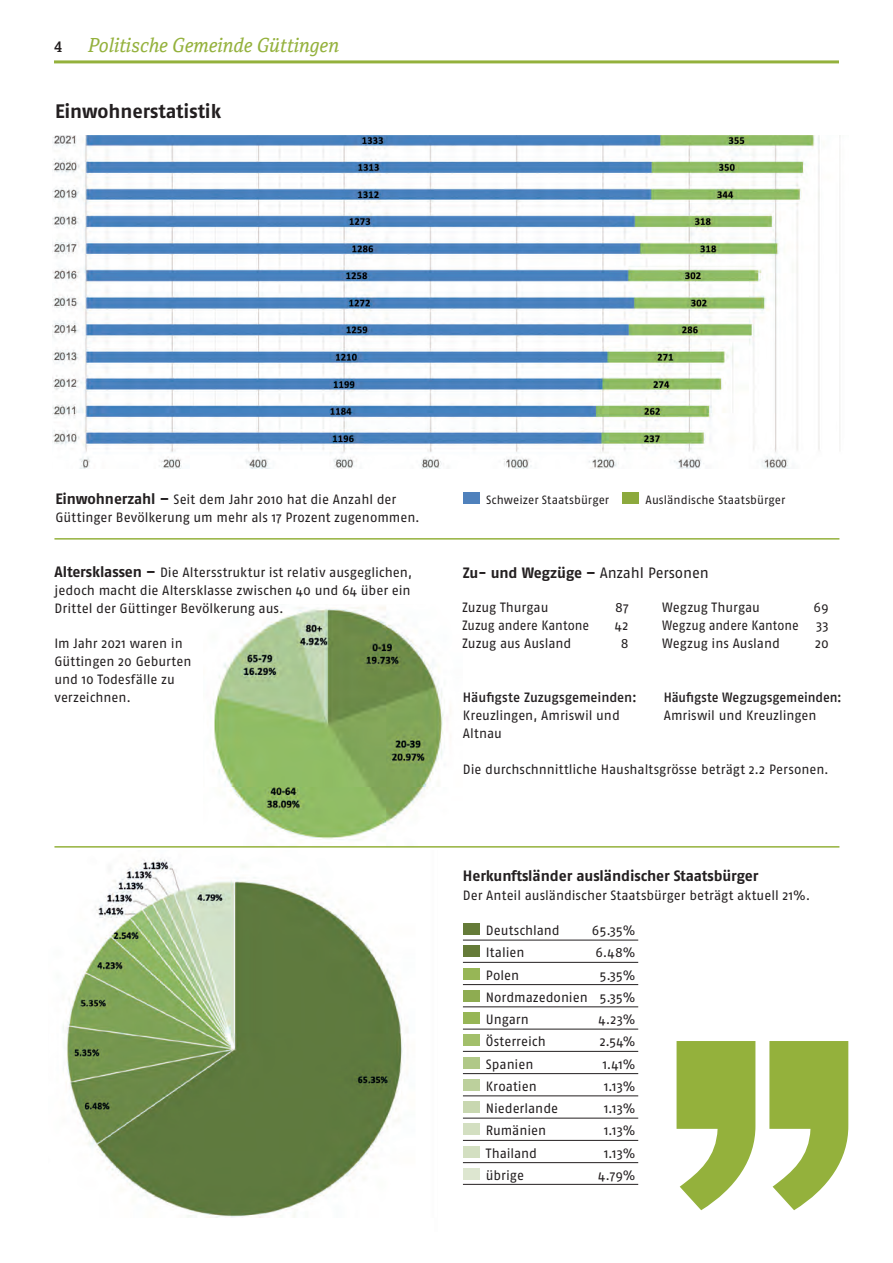
<style>
.page{position:relative;width:893px;height:1263px;background:#fff}
.page>*{position:absolute;margin:0;border:0;box-sizing:border-box;transform-origin:0 0}
.t1{font:italic 19.5px "Cordale";color:#94b13c}
.t2{font:700 19.5px "Fago OT";letter-spacing:-.005em;color:#231f20}
.t3{font:700 15px "Fago OT";letter-spacing:-.01em;color:#231f20}
.t4{font:700 15px "Cordale";color:#231f20}
.t5{font:13.5px/18px "Fago OT";letter-spacing:-.005em;color:#231f20}
.t6{font:500 13.5px "Fago OT";letter-spacing:-.005em;color:#231f20;scale:.95 1}
.t7{font:500 13.5px "Fago OT";letter-spacing:-.005em;color:#231f20}
.t8{font:13.5px "Fago OT";letter-spacing:-.005em;color:#231f20;scale:.94 1}
.t9{font:13.5px "Fago OT";letter-spacing:-.005em;color:#231f20;scale:.95 1}
.t10{font:12px "Fago OT";color:#231f20}
.s1{font-weight:700;font-size:15px}
.s2{font-weight:400}
</style>
<div class="page">
<hr style="left:54px;top:60px;width:785px;height:3px;background:#94b13c">
<hr style="left:463px;top:940px;width:175px;height:1px;background:#231f20">
<hr style="left:463px;top:962px;width:175px;height:1px;background:#231f20">
<hr style="left:463px;top:984px;width:175px;height:1px;background:#231f20">
<hr style="left:463px;top:1006px;width:175px;height:1px;background:#231f20">
<hr style="left:463px;top:1029px;width:175px;height:1px;background:#231f20">
<hr style="left:463px;top:1051px;width:175px;height:1px;background:#231f20">
<hr style="left:463px;top:1073px;width:175px;height:1px;background:#231f20">
<hr style="left:463px;top:1095px;width:175px;height:1px;background:#231f20">
<hr style="left:463px;top:1118px;width:175px;height:1px;background:#231f20">
<hr style="left:463px;top:1140px;width:175px;height:1px;background:#231f20">
<hr style="left:463px;top:1162px;width:175px;height:1px;background:#231f20">
<hr style="left:463px;top:1184px;width:175px;height:1px;background:#231f20">
<div style="left:463px;top:923px;width:16px;height:12px;background:#657b38"></div>
<div style="left:463px;top:945px;width:16px;height:12px;background:#657b38"></div>
<div style="left:463px;top:968px;width:16px;height:11px;background:#97b656"></div>
<div style="left:463px;top:990px;width:16px;height:12px;background:#8eac51"></div>
<div style="left:463px;top:1012px;width:16px;height:12px;background:#97b656"></div>
<div style="left:463px;top:1034px;width:16px;height:12px;background:#a2bf6a"></div>
<div style="left:463px;top:1057px;width:16px;height:11px;background:#b0c887"></div>
<div style="left:463px;top:1079px;width:16px;height:12px;background:#bcd09c"></div>
<div style="left:463px;top:1101px;width:16px;height:12px;background:#c8d7b0"></div>
<div style="left:463px;top:1123px;width:16px;height:12px;background:#d3dfc1"></div>
<div style="left:463px;top:1146px;width:16px;height:11px;background:#d3dfc1"></div>
<div style="left:463px;top:1168px;width:16px;height:12px;background:#dde6d0"></div>
<img style="left:63px;top:859px;width:345px;height:359px">
<img style="left:213px;top:607px;width:238px;height:233px">
<div style="left:463px;top:492px;width:16px;height:12px;background:#4f81bc"></div>
<div style="left:623px;top:492px;width:16px;height:12px;background:#8ca93d"></div>
<hr style="left:54px;top:538px;width:785px;height:2px;background:#94b13c">
<hr style="left:54px;top:846px;width:785px;height:2px;background:#94b13c">
<img style="left:52px;top:135px;width:789px;height:333px">
<svg style="left:677px;top:1041px;width:78px;height:169px"></svg>
<svg style="left:769px;top:1041px;width:79px;height:169px"></svg>
<p class="t4" style="left:54px;top:38px;width:10px">4</p>
<h1 class="t1" style="left:88px;top:34px;width:253px">Politische Gemeinde Güttingen</h1>
<h1 class="t2" style="left:55px;top:99px;width:168px">Einwohnerstatistik</h1>
<p class="t5" style="left:56px;top:490px;width:366px"><span class="s1">Einwohnerzahl –</span> Seit dem Jahr 2010 hat die Anzahl der<br>Güttinger Bevölkerung um mehr als 17 Prozent zugenommen.</p>
<p class="t5" style="left:55px;top:563px;width:359px;text-align:justify"><span class="s1">Altersklassen –</span> Die Altersstruktur ist relativ ausgeglichen, jedoch macht die Altersklasse zwischen 40 und 64 über ein Drittel der Güttinger Bevölkerung aus.</p>
<p class="t5" style="left:54px;top:634px;width:139px">Im Jahr 2021 waren in<br>Güttingen 20 Geburten und 10 Todesfälle zu verzeichnen.</p>
<p class="t10" style="left:486px;top:492px;width:125px">Schweizer Staatsbürger</p>
<p class="t10" style="left:645px;top:492px;width:141px">Ausländische Staatsbürger</p>
<p class="t3" style="left:463px;top:563px;width:247px">Zu- und Wegzüge – <span class="s2">Anzahl Personen</span></p>
<p class="t5" style="left:462px;top:598px;width:88px">Zuzug Thurgau</p>
<p class="t5" style="left:615px;top:598px;width:15px">87</p>
<p class="t9" style="left:462px;top:617px;width:135px">Zuzug andere Kantone</p>
<p class="t5" style="left:615px;top:616px;width:15px">42</p>
<p class="t5" style="left:462px;top:634px;width:111px">Zuzug aus Ausland</p>
<p class="t5" style="left:621px;top:634px;width:9px">8</p>
<p class="t7" style="left:463px;top:689px;width:175px">Häufigste Zuzugsgemeinden:</p>
<p class="t5" style="left:463px;top:706px;width:158px">Kreuzlingen, Amriswil und<br>Altnau</p>
<p class="t5" style="left:662px;top:598px;width:99px">Wegzug Thurgau</p>
<p class="t5" style="left:814px;top:598px;width:17px">69</p>
<p class="t8" style="left:662px;top:617px;width:147px">Wegzug andere Kantone</p>
<p class="t5" style="left:816px;top:616px;width:14px">33</p>
<p class="t5" style="left:662px;top:634px;width:119px">Wegzug ins Ausland</p>
<p class="t5" style="left:815px;top:634px;width:15px">20</p>
<p class="t6" style="left:664px;top:689px;width:189px">Häufigste Wegzugsgemeinden:</p>
<p class="t5" style="left:664px;top:706px;width:154px">Amriswil und Kreuzlingen</p>
<p class="t5" style="left:463px;top:760px;width:367px">Die durchschnnittliche Haushaltsgrösse beträgt 2.2 Personen.</p>
<p class="t3" style="left:463px;top:867px;width:297px">Herkunftsländer ausländischer Staatsbürger</p>
<p class="t5" style="left:463px;top:886px;width:349px">Der Anteil ausländischer Staatsbürger beträgt aktuell 21%.</p>
<p class="t5" style="left:486px;top:921px;width:75px">Deutschland</p>
<p class="t5" style="left:592px;top:921px;width:45px">65.35%</p>
<p class="t5" style="left:486px;top:943px;width:40px">Italien</p>
<p class="t5" style="left:596px;top:943px;width:41px">6.48%</p>
<p class="t5" style="left:486px;top:966px;width:35px">Polen</p>
<p class="t5" style="left:486px;top:964px;width:151px;line-height:22.2px;text-align:justify;text-indent:114px">5.35% Nordmazedonien 5.35% Ungarn</p>
<p class="t5" style="left:599px;top:1010px;width:38px">4.23%</p>
<p class="t5" style="left:486px;top:1032px;width:61px">Österreich</p>
<p class="t5" style="left:600px;top:1032px;width:37px">2.54%</p>
<p class="t5" style="left:486px;top:1055px;width:49px">Spanien</p>
<p class="t5" style="left:603px;top:1055px;width:34px">1.41%</p>
<p class="t5" style="left:486px;top:1077px;width:52px">Kroatien</p>
<p class="t5" style="left:604px;top:1077px;width:33px">1.13%</p>
<p class="t5" style="left:486px;top:1099px;width:74px">Niederlande</p>
<p class="t5" style="left:604px;top:1099px;width:33px">1.13%</p>
<p class="t5" style="left:486px;top:1121px;width:62px">Rumänien</p>
<p class="t5" style="left:604px;top:1121px;width:33px">1.13%</p>
<p class="t5" style="left:486px;top:1144px;width:53px">Thailand</p>
<p class="t5" style="left:604px;top:1144px;width:33px">1.13%</p>
<p class="t5" style="left:486px;top:1166px;width:40px">übrige</p>
<p class="t5" style="left:598px;top:1166px;width:39px">4.79%</p>
</div>
